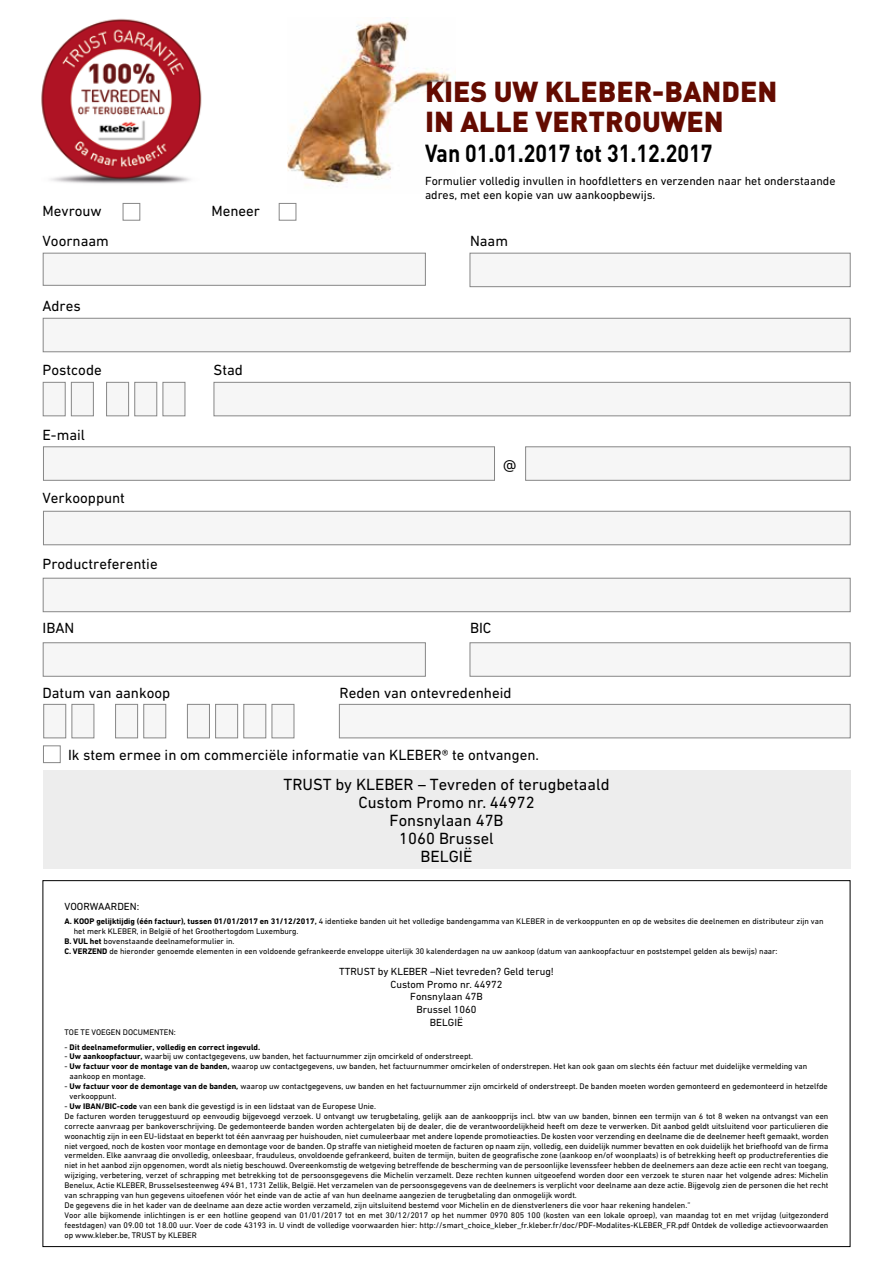
<style>
.page{position:relative;width:893px;height:1263px;background:#fff}
.page>*{position:absolute;margin:0;border:0;box-sizing:border-box;transform-origin:0 0}
.t1{font:900 28.5px/30px "DIN";color:#640b00}
.t2{font:700 24.3px "DIN";color:#000;scale:.88 1}
.t3{font:16.5px/18px "DIN Next W1 G";color:#000;text-align:center}
.t4{font:15px "DIN Next W1 G";color:#000}
.t5{font:12px/14.4px "DIN Next W1 G";color:#000}
.t6{font:10.5px/12.6px "DIN Next W1 G";color:#000;text-align:center}
.t7{font:8.25px/9.9px "DIN Next W1 G";color:#000}
.t8{font:700 8.25px "DIN Next W1 G";color:#000}
.s1{font-weight:700}
.s2{font-weight:400}
</style>
<div class="page">
<img style="left:41px;top:18px;width:161px;height:199px">
<div style="left:43px;top:318px;width:807px;height:34px;background:#f6f6f6;border:1px solid #878787"></div>
<div style="left:43px;top:382px;width:22px;height:34px;background:#f6f6f6;border:1px solid #878787"></div>
<div style="left:71px;top:382px;width:23px;height:34px;background:#f6f6f6;border:1px solid #878787"></div>
<div style="left:106px;top:382px;width:23px;height:34px;background:#f6f6f6;border:1px solid #878787"></div>
<div style="left:134px;top:382px;width:23px;height:34px;background:#f6f6f6;border:1px solid #878787"></div>
<div style="left:163px;top:382px;width:22px;height:34px;background:#f6f6f6;border:1px solid #878787"></div>
<div style="left:214px;top:382px;width:636px;height:34px;background:#f6f6f6;border:1px solid #878787"></div>
<div style="left:43px;top:511px;width:807px;height:34px;background:#f6f6f6;border:1px solid #878787"></div>
<div style="left:43px;top:446px;width:452px;height:35px;background:#f6f6f6;border:1px solid #878787"></div>
<div style="left:525px;top:446px;width:325px;height:35px;background:#f6f6f6;border:1px solid #878787"></div>
<div style="left:43px;top:578px;width:807px;height:34px;background:#f6f6f6;border:1px solid #878787"></div>
<div style="left:43px;top:642px;width:383px;height:34px;background:#f6f6f6;border:1px solid #878787"></div>
<div style="left:470px;top:642px;width:380px;height:34px;background:#f6f6f6;border:1px solid #878787"></div>
<div style="left:339px;top:704px;width:511px;height:34px;background:#f6f6f6;border:1px solid #878787"></div>
<div style="left:43px;top:704px;width:23px;height:34px;background:#f6f6f6;border:1px solid #878787"></div>
<div style="left:72px;top:704px;width:22px;height:34px;background:#f6f6f6;border:1px solid #878787"></div>
<div style="left:115px;top:704px;width:23px;height:34px;background:#f6f6f6;border:1px solid #878787"></div>
<div style="left:143px;top:704px;width:23px;height:34px;background:#f6f6f6;border:1px solid #878787"></div>
<div style="left:187px;top:704px;width:23px;height:34px;background:#f6f6f6;border:1px solid #878787"></div>
<div style="left:215px;top:704px;width:23px;height:34px;background:#f6f6f6;border:1px solid #878787"></div>
<div style="left:244px;top:704px;width:22px;height:34px;background:#f6f6f6;border:1px solid #878787"></div>
<div style="left:272px;top:704px;width:22px;height:34px;background:#f6f6f6;border:1px solid #878787"></div>
<div style="left:43px;top:770px;width:807px;height:98px;background:#ededed"></div>
<div style="left:43px;top:253px;width:383px;height:33px;background:#f6f6f6;border:1px solid #878787"></div>
<div style="left:123px;top:203px;width:17px;height:17px;border:1px solid #878787"></div>
<div style="left:470px;top:253px;width:380px;height:34px;background:#f6f6f6;border:1px solid #878787"></div>
<div style="left:279px;top:203px;width:17px;height:17px;border:1px solid #878787"></div>
<div style="left:43px;top:745px;width:17px;height:18px;border:1px solid #878787"></div>
<img style="left:287px;top:21px;width:164px;height:165px">
<h1 class="t1" style="left:425px;top:75px;width:354px">KIES UW KLEBER-BANDEN<br>IN ALLE VERTROUWEN</h1>
<h2 class="t2" style="left:425px;top:137px;width:328px">Van 01.01.2017 tot 31.12.2017</h2>
<h3 class="t5" style="left:425px;top:173px;width:412px">Formulier volledig invullen in hoofdletters en verzenden naar het onderstaande adres, met een kopie van uw aankoopbewijs.</h3>
<h3 class="t4" style="left:43px;top:203px;width:61px">Mevrouw</h3>
<h3 class="t4" style="left:211px;top:203px;width:50px">Meneer</h3>
<h3 class="t4" style="left:43px;top:233px;width:68px">Voornaam</h3>
<h3 class="t4" style="left:470px;top:233px;width:40px">Naam</h3>
<h3 class="t4" style="left:43px;top:297px;width:40px">Adres</h3>
<h3 class="t4" style="left:43px;top:362px;width:61px">Postcode</h3>
<h3 class="t4" style="left:214px;top:362px;width:31px">Stad</h3>
<h3 class="t4" style="left:43px;top:426px;width:44px">E-mail</h3>
<h3 class="t4" style="left:43px;top:489px;width:84px">Verkooppunt</h3>
<h3 class="t4" style="left:43px;top:555px;width:117px">Productreferentie</h3>
<h3 class="t4" style="left:503px;top:456px;width:15px">@</h3>
<h3 class="t4" style="left:43px;top:620px;width:33px">IBAN</h3>
<h3 class="t4" style="left:470px;top:620px;width:23px">BIC</h3>
<h3 class="t4" style="left:43px;top:684px;width:129px">Datum van aankoop</h3>
<h3 class="t4" style="left:340px;top:684px;width:173px">Reden van ontevredenheid</h3>
<h3 class="t4" style="left:68px;top:746px;width:473px">Ik stem ermee in om commerciële informatie van KLEBER® te ontvangen.</h3>
<h3 class="t3" style="left:284px;top:775px;width:327px">TRUST by KLEBER – Tevreden of terugbetaald<br>Custom Promo nr. 44972<br>Fonsnylaan 47B<br>1060 Brussel<br>BELGIË</h3>
<p class="t6" style="left:65px;top:900px;width:76px">VOORWAARDEN:</p>
<p class="t7" style="left:65px;top:916px;width:761px"><span class="s1">A. KOOP gelijktijdig (één factuur), tussen 01/01/2017 en 31/12/2017,</span> 4 identieke banden uit het volledige bandengamma van KLEBER in de verkooppunten en op de websites die deelnemen en distributeur zijn van</p>
<p class="t7" style="left:74px;top:926px;width:226px">het merk KLEBER, in België of het Groothertogdom Luxemburg.</p>
<p class="t7" style="left:65px;top:936px;width:171px"><span class="s1">B. VUL het</span> bovenstaande deelnameformulier in.</p>
<p class="t7" style="left:65px;top:946px;width:715px"><span class="s1">C. VERZEND</span> de hieronder genoemde elementen in een voldoende gefrankeerde enveloppe uiterlijk 30 kalenderdagen na uw aankoop (datum van aankoopfactuur en poststempel gelden als bewijs) naar:</p>
<p class="t6" style="left:339px;top:965px;width:216px">TTRUST by KLEBER –Niet tevreden? Geld terug!<br>Custom Promo nr. 44972<br>Fonsnylaan 47B<br>Brussel 1060<br>BELGIË</p>
<p class="t7" style="left:65px;top:1027px;width:113px">TOE TE VOEGEN DOCUMENTEN:</p>
<p class="t8" style="left:65px;top:1042px;width:197px"><span class="s2">-</span> Dit deelnameformulier, volledig en correct ingevuld.</p>
<p class="t7" style="left:65px;top:1051px;width:410px">- <span class="s1">Uw aankoopfactuur,</span> waarbij uw contactgegevens, uw banden, het factuurnummer zijn omcirkeld of onderstreept.</p>
<p class="t7" style="left:70px;top:1061px;width:739px;text-indent:-5px">- <span class="s1">Uw factuur voor de montage van de banden,</span> waarop uw contactgegevens, uw banden, het factuurnummer omcirkelen of onderstrepen. Het kan ook gaan om slechts één factuur met duidelijke vermelding van aankoop en montage.</p>
<p class="t7" style="left:70px;top:1081px;width:760px;text-indent:-5px">- <span class="s1">Uw factuur voor de demontage van de banden,</span> waarop uw contactgegevens, uw banden en het factuurnummer zijn omcirkeld of onderstreept. De banden moeten worden gemonteerd en gedemonteerd in hetzelfde verkooppunt.</p>
<p class="t7" style="left:65px;top:1101px;width:765px">- <span class="s1">Uw IBAN/BIC-code</span> van een bank die gevestigd is in een lidstaat van de Europese Unie.<br>De facturen worden teruggestuurd op eenvoudig bijgevoegd verzoek. U ontvangt uw terugbetaling, gelijk aan de aankoopprijs incl. btw van uw banden, binnen een termijn van 6 tot 8 weken na ontvangst van een correcte aanvraag per bankoverschrijving. De gedemonteerde banden worden achtergelaten bij de dealer, die de verantwoordelijkheid heeft om deze te verwerken. Dit aanbod geldt uitsluitend voor particulieren die woonachtig zijn in een EU-lidstaat en beperkt tot één aanvraag per huishouden, niet cumuleerbaar met andere lopende promotieacties. De kosten voor verzending en deelname die de deelnemer heeft gemaakt, worden niet vergoed, noch de kosten voor montage en demontage voor de banden. Op straffe van nietigheid moeten de facturen op naam zijn, volledig, een duidelijk nummer bevatten en ook duidelijk het briefhoofd van de firma vermelden. Elke aanvraag die onvolledig, onleesbaar, frauduleus, onvoldoende gefrankeerd, buiten de termijn, buiten de geografische zone (aankoop en/of woonplaats) is of betrekking heeft op productreferenties die niet in het aanbod zijn opgenomen, wordt als nietig beschouwd. Overeenkomstig de wetgeving betreffende de bescherming van de persoonlijke levenssfeer hebben de deelnemers aan deze actie een recht van toegang, wijziging, verbetering, verzet of schrapping met betrekking tot de persoonsgegevens die Michelin verzamelt. Deze rechten kunnen uitgeoefend worden door een verzoek te sturen naar het volgende adres: Michelin Benelux, Actie KLEBER, Brusselsesteenweg 494 B1, 1731 Zellik, België. Het verzamelen van de persoonsgegevens van de deelnemers is verplicht voor deelname aan deze actie. Bijgevolg zien de personen die het recht van schrapping van hun gegevens uitoefenen vóór het einde van de actie af van hun deelname aangezien de terugbetaling dan onmogelijk wordt.<br>De gegevens die in het kader van de deelname aan deze actie worden verzameld, zijn uitsluitend bestemd voor Michelin en de dienstverleners die voor haar rekening handelen.”<br>Voor alle bijkomende inlichtingen is er een hotline geopend van 01/01/2017 tot en met 30/12/2017 op het nummer 0970 805 100 (kosten van een lokale oproep), van maandag tot en met vrijdag (uitgezonderd feestdagen) van 09.00 tot 18.00 uur. Voer de code 43193 in. U vindt de volledige voorwaarden hier: http://smart_choice_kleber_fr.kleber.fr/doc/PDF-Modalites-KLEBER_FR.pdf Ontdek de volledige actievoorwaarden op www.kleber.be, TRUST by KLEBER</p>
</div>
